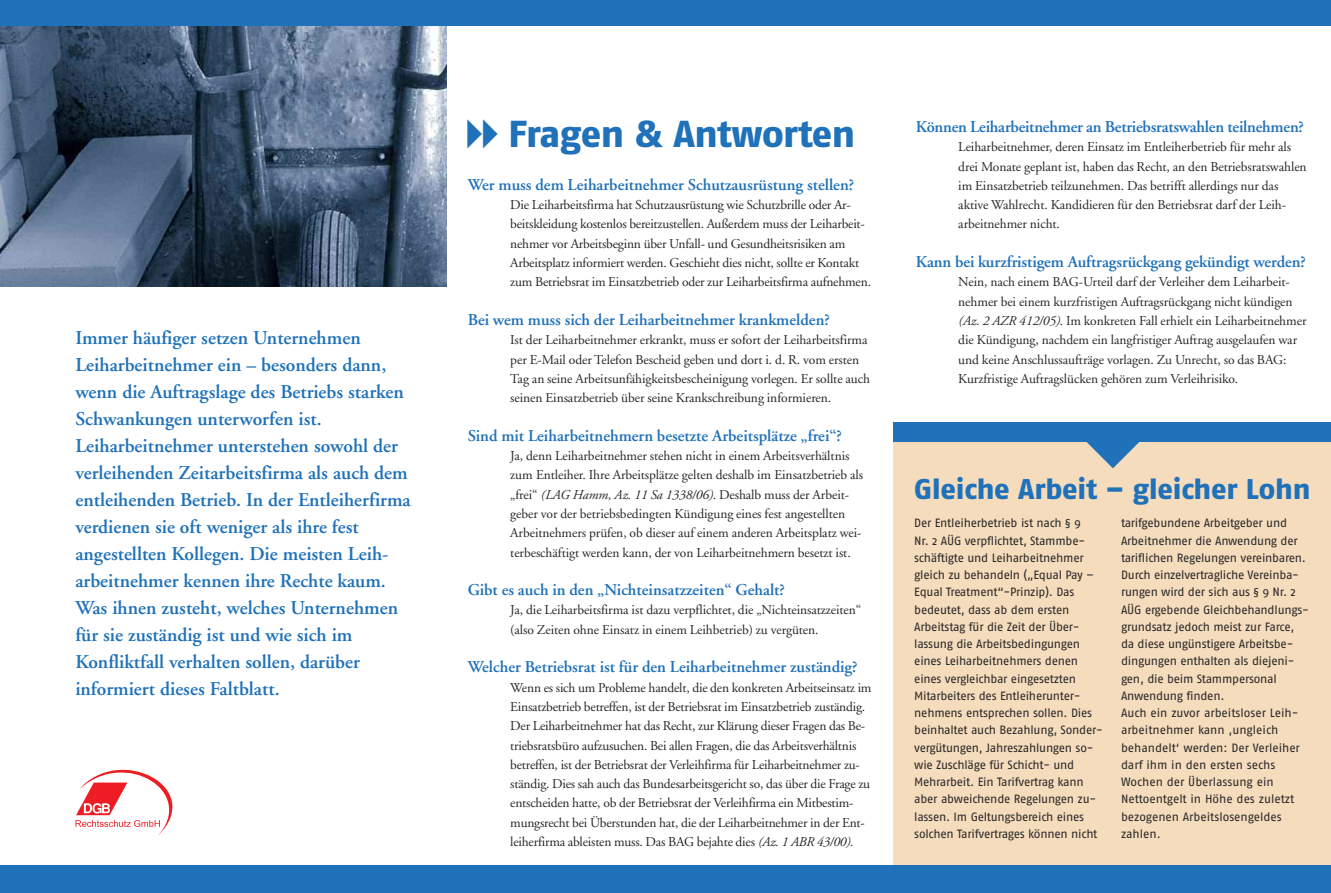
<style>
.page{position:relative;width:1331px;height:893px;background:#fff}
.page>*{position:absolute;margin:0;border:0;box-sizing:border-box;transform-origin:0 0}
.t1{font:37.5px "Fago No Exb";letter-spacing:-.015em;color:#1f71b9}
.t2{font:28.5px "Fago No Exb";letter-spacing:-.005em;color:#1f71b9}
.t3{font:600 19.5px/27px "Adobe Garamond";color:#1f71b9}
.t4{font:600 16.5px "Adobe Garamond";color:#1f71b9}
.t5{font:13.5px/19.4px "Adobe Garamond";letter-spacing:-.005em;color:#272627}
.t6{font:12px/17.2px "Fago No";letter-spacing:-.02em;color:#272627}
.s1{font-style:italic}
</style>
<div class="page">
<img style="left:0;top:26px;width:446px;height:260px">
<div style="left:893px;top:441px;width:438px;height:437px;background:#f5dcbc"></div>
<div style="left:0;top:865px;width:1331px;height:28px;background:#1f71b9"></div>
<div style="left:0;top:0;width:1331px;height:26px;background:#1f71b9"></div>
<div style="left:893px;top:422px;width:438px;height:19px;background:#1f71b9"></div>
<svg style="left:76px;top:770px;width:96px;height:66px"></svg>
<svg style="left:1085px;top:441px;width:55px;height:1px"></svg>
<p class="t3" style="left:75px;top:326px;width:337px">Immer häufiger setzen Unternehmen Leiharbeitnehmer ein – besonders dann, wenn die Auftragslage des Betriebs starken Schwankungen unterworfen ist.<br>Leiharbeitnehmer unterstehen sowohl der verleihenden Zeitarbeitsfirma als auch dem entleihenden Betrieb. In der Entleiherfirma verdienen sie oft weniger als ihre fest angestellten Kollegen. Die meisten Leih&shy;arbeitnehmer kennen ihre Rechte kaum.<br>Was ihnen zusteht, welches Unternehmen für sie zuständig ist und wie sich im Konfliktfall verhalten sollen, darüber informiert dieses Faltblatt.</p>
<h1 class="t1" style="left:509px;top:120px;width:348px">Fragen &amp; Antworten</h1>
<p class="t4" style="left:468px;top:178px;width:388px">Wer muss dem Leiharbeitnehmer Schutzausrüstung stellen?</p>
<p class="t5" style="left:510px;top:196px;width:362px">Die Leiharbeitsfirma hat Schutzausrüstung wie Schutzbrille oder Ar&shy;beitskleidung kostenlos bereitzustellen. Außerdem muss der Leiharbeit&shy;nehmer vor Arbeitsbeginn über Unfall- und Gesundheitsrisiken am Arbeitsplatz informiert werden. Geschieht dies nicht, sollte er Kontakt zum Betriebsrat im Einsatzbetrieb oder zur Leiharbeitsfirma aufnehmen.</p>
<p class="t4" style="left:468px;top:313px;width:364px">Bei wem muss sich der Leiharbeitnehmer krankmelden?</p>
<p class="t5" style="left:510px;top:331px;width:361px">Ist der Leiharbeitnehmer erkrankt, muss er sofort der Leiharbeitsfirma per E-Mail oder Telefon Bescheid geben und dort i. d. R. vom ersten Tag an seine Arbeitsunfähigkeitsbescheinigung vorlegen. Er sollte auch seinen Einsatzbetrieb über seine Krankschreibung informieren.</p>
<p class="t4" style="left:468px;top:429px;width:376px">Sind mit Leiharbeitnehmern besetzte Arbeitsplätze „frei“?</p>
<p class="t5" style="left:510px;top:447px;width:354px">Ja, denn Leiharbeitnehmer stehen nicht in einem Arbeitsverhältnis zum Entleiher. Ihre Arbeitsplätze gelten deshalb im Einsatzbetrieb als „frei“ <span class="s1">(LAG Hamm, Az. 11 Sa 1338/06)</span>. Deshalb muss der Arbeit&shy;geber vor der betriebsbedingten Kündigung eines fest angestellten Arbeitnehmers prüfen, ob dieser auf einem anderen Arbeitsplatz wei&shy;terbeschäftigt werden kann, der von Leiharbeitnehmern besetzt ist.</p>
<p class="t4" style="left:468px;top:583px;width:319px">Gibt es auch in den „Nichteinsatzzeiten“ Gehalt?</p>
<p class="t5" style="left:510px;top:602px;width:353px">Ja, die Leiharbeitsfirma ist dazu verpflichtet, die „Nichteinsatzzeiten“ (also Zeiten ohne Einsatz in einem Leihbetrieb) zu vergüten.</p>
<p class="t4" style="left:468px;top:660px;width:391px">Welcher Betriebsrat ist für den Leiharbeitnehmer zuständig?</p>
<p class="t5" style="left:510px;top:679px;width:363px">Wenn es sich um Probleme handelt, die den konkreten Arbeitseinsatz im Einsatzbetrieb betreffen, ist der Betriebsrat im Einsatzbetrieb zuständig.<br>Der Leiharbeitnehmer hat das Recht, zur Klärung dieser Fragen das Be&shy;triebsratsbüro aufzusuchen. Bei allen Fragen, die das Arbeitsverhältnis betreffen, ist der Betriebsrat der Verleihfirma für Leiharbeitnehmer zu&shy;ständig. Dies sah auch das Bundesarbeitsgericht so, das über die Frage zu entscheiden hatte, ob der Betriebsrat der Verleihfirma ein Mitbestim&shy;mungsrecht bei Überstunden hat, die der Leiharbeitnehmer in der Ent&shy;leiherfirma ableisten muss. Das BAG bejahte dies <span class="s1">(Az. 1 ABR 43/00).</span></p>
<p class="t4" style="left:916px;top:120px;width:390px">Können Leiharbeitnehmer an Betriebsratswahlen teilnehmen?</p>
<p class="t5" style="left:958px;top:138px;width:350px">Leiharbeitnehmer, deren Einsatz im Entleiherbetrieb für mehr als drei Monate geplant ist, haben das Recht, an den Betriebsratswahlen im Einsatzbetrieb teilzunehmen. Das betrifft allerdings nur das aktive Wahlrecht. Kandidieren für den Betriebsrat darf der Leih&shy;arbeitnehmer nicht.</p>
<p class="t4" style="left:916px;top:255px;width:392px">Kann bei kurzfristigem Auftragsrückgang gekündigt werden?</p>
<p class="t5" style="left:958px;top:274px;width:350px">Nein, nach einem BAG-Urteil darf der Verleiher dem Leiharbeit&shy;nehmer bei einem kurzfristigen Auftragsrückgang nicht kündigen <span class="s1">(Az. 2 AZR 412/05)</span>. Im konkreten Fall erhielt ein Leiharbeitnehmer die Kündigung, nachdem ein langfristiger Auftrag ausgelaufen war und keine Anschlussaufträge vorlagen. Zu Unrecht, so das BAG:<br>Kurzfristige Auftragslücken gehören zum Verleihrisiko.</p>
<h2 class="t2" style="left:914px;top:478px;width:398px">Gleiche Arbeit – gleicher Lohn</h2>
<p class="t6" style="left:914px;top:516px;width:190px">Der Entleiherbetrieb ist nach § 9<br>Nr. 2 AÜG verpflichtet, Stammbe&shy;schäftigte und Leiharbeitnehmer gleich zu behandeln („Equal Pay – Equal Treatment“-Prinzip). Das bedeutet, dass ab dem ersten Arbeitstag für die Zeit der Über&shy;lassung die Arbeitsbedingungen eines Leiharbeitnehmers denen eines vergleichbar eingesetzten Mitarbeiters des Entleiherunter&shy;nehmens entsprechen sollen. Dies beinhaltet auch Bezahlung, Sonder&shy;vergütungen, Jahreszahlungen so&shy;wie Zuschläge für Schicht- und Mehrarbeit. Ein Tarifvertrag kann aber abweichende Regelungen zu&shy;lassen. Im Geltungsbereich eines solchen Tarifvertrages können nicht</p>
<p class="t6" style="left:1121px;top:516px;width:189px">tarifgebundene Arbeitgeber und<br>Arbeitnehmer die Anwendung der tariflichen Regelungen vereinbaren.<br>Durch einzelvertragliche Vereinba&shy;rungen wird der sich aus § 9 Nr. 2<br>AÜG ergebende Gleichbehandlungs&shy;grundsatz jedoch meist zur Farce, da diese ungünstigere Arbeitsbe&shy;dingungen enthalten als diejeni&shy;gen, die beim Stammpersonal<br>Anwendung finden.<br>Auch ein zuvor arbeitsloser Leih&shy;arbeitnehmer kann ,ungleich behandelt‘ werden: Der Verleiher darf ihm in den ersten sechs<br>Wochen der Überlassung ein<br>Nettoentgelt in Höhe des zuletzt bezogenen Arbeitslosengeldes zahlen.</p>
</div>
